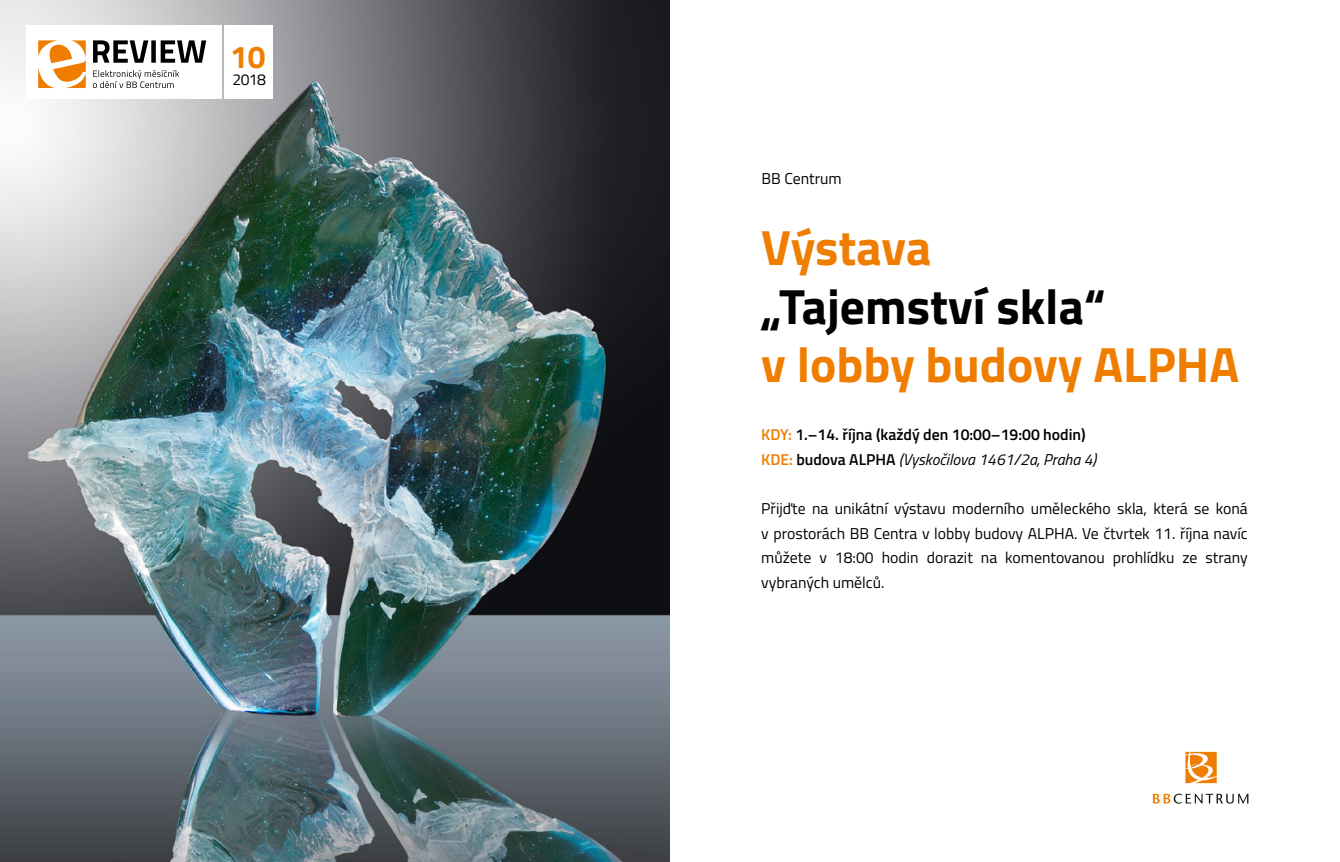
<style>
.page{position:relative;width:1340px;height:862px;background:#fff}
.page>*{position:absolute;margin:0;border:0;box-sizing:border-box;transform-origin:0 0}
.t1{font:700 49.5px "Titillium Web";color:#ef7d00}
.t2{font:700 49.5px "Titillium Web";color:#000}
.t3{font:700 31.5px "Titillium Web";color:#ef7d00}
.t4{font:15.75px/24.8px "Titillium Web";color:#000;text-align:justify}
.t5{font:600 15.75px/24.8px "Titillium Web";color:#000}
.s1{color:#ef7d00}
.s2{font-weight:400;font-style:italic}
</style>
<div class="page">
<img style="left:0;top:0;width:670px;height:861px">
<div style="left:26px;top:26px;width:196px;height:73px;background:#fff"></div>
<svg style="left:38px;top:40px;width:48px;height:48px"></svg>
<svg style="left:93px;top:40px;width:113px;height:23px"></svg>
<div style="left:225px;top:26px;width:48px;height:73px;background:#fff"></div>
<svg style="left:1152px;top:793px;width:96px;height:10px"></svg>
<svg style="left:1185px;top:751px;width:31px;height:31px"></svg>
<svg style="left:93px;top:70px;width:86px;height:18px"></svg>
<h2 class="t3" style="left:230px;top:33px;width:37px">10</h2>
<p class="t4" style="left:232px;top:66px;width:35px">2018</p>
<p class="t4" style="left:761px;top:165px;width:82px">BB Centrum</p>
<h1 class="t1" style="left:761px;top:210px;width:171px">Výstava</h1>
<h1 class="t2" style="left:761px;top:268px;width:346px">„Tajemství skla“</h1>
<h1 class="t1" style="left:761px;top:327px;width:479px">v lobby budovy ALPHA</h1>
<p class="t5" style="left:761px;top:421px;width:336px"><span class="s1">KDY:</span> 1.–14. října (každý den 10:00–19:00 hodin)<br><span class="s1">KDE:</span> budova ALPHA <span class="s2">(Vyskočilova 1461/2a, Praha 4)</span></p>
<p class="t4" style="left:761px;top:495px;width:488px">Přijďte na unikátní výstavu moderního uměleckého skla, která se koná v prostorách BB Centra v lobby budovy ALPHA. Ve čtvrtek 11. října navíc můžete v 18:00 hodin dorazit na komentovanou prohlídku ze strany vybraných umělců.</p>
</div>
